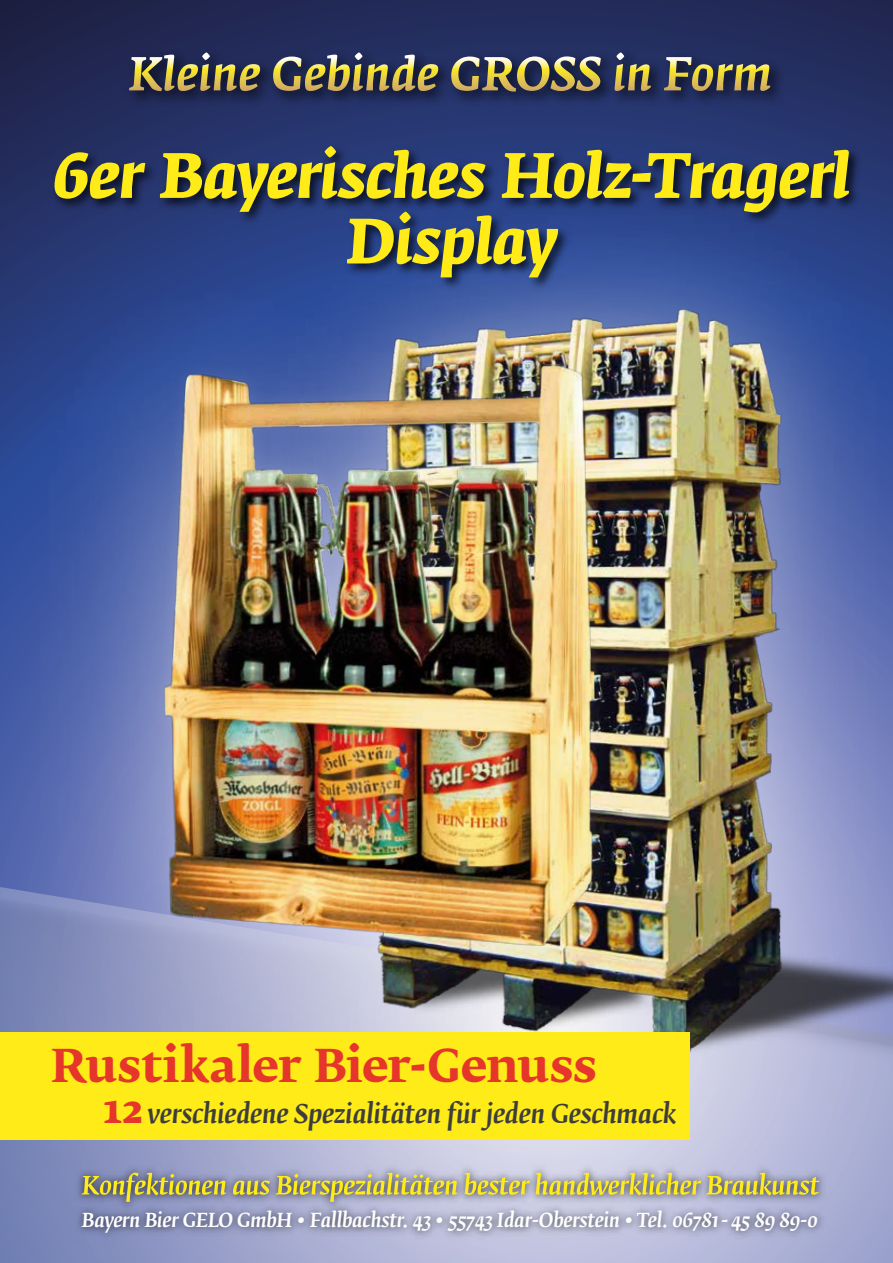
<style>
.page{position:relative;width:893px;height:1263px;background:#fff}
.page>*{position:absolute;margin:0;border:0;box-sizing:border-box;transform-origin:0 0}
.t1{font:italic 700 63.3px/65.6px "Fedra Serif A";letter-spacing:-.02em;color:#feeb17;text-align:center}
.t2{font:700 45px "Fedra Serif B";letter-spacing:-.015em;color:#e6352b}
.t3{font:italic 500 25.8px "Fedra Serif B";letter-spacing:-.005em;color:#3d3d3b}
.t4{font:italic 500 19.35px "Fedra Serif B";letter-spacing:-.01em;color:#fff}
.s1{font-weight:700;font-style:normal;font-size:38.7px;color:#e6352b}
</style>
<div class="page">
<svg style="left:0;top:0;width:893px;height:162px"></svg>
<svg style="left:0;top:1125px;width:893px;height:138px"></svg>
<img style="left:803px;top:147px;width:90px;height:978px">
<img style="left:803px;top:905px;width:90px;height:192px">
<img style="left:0;top:162px;width:803px;height:982px">
<img style="left:119px;top:42px;width:671px;height:70px">
<svg style="left:202px;top:52px;width:422px;height:39px"></svg>
<img style="left:46px;top:137px;width:820px;height:184px">
<img style="left:70px;top:1161px;width:761px;height:53px">
<svg style="left:82px;top:1172px;width:144px;height:26px"></svg>
<svg style="left:233px;top:1180px;width:37px;height:15px"></svg>
<svg style="left:276px;top:1173px;width:181px;height:25px"></svg>
<svg style="left:465px;top:1173px;width:65px;height:22px"></svg>
<svg style="left:536px;top:1173px;width:283px;height:22px"></svg>
<img style="left:362px;top:294px;width:429px;height:773px">
<img style="left:142px;top:342px;width:475px;height:626px">
<img style="left:160px;top:364px;width:438px;height:587px">
<div style="left:0;top:1032px;width:689px;height:108px;background:#feeb17"></div>
<img style="left:70px;top:1198px;width:760px;height:47px">
<h1 class="t1" style="left:53px;top:143px;width:799px">6er Bayerisches Holz-Tragerl<br>Display</h1>
<h2 class="t2" style="left:51px;top:1040px;width:547px">Rustikaler Bier-Genuss</h2>
<h3 class="t3" style="left:103px;top:1096px;width:574px"><span class="s1">12</span> verschiedene Spezialitäten für jeden Geschmack</h3>
<p class="t4" style="left:82px;top:1207px;width:738px">Bayern Bier GELO GmbH • Fallbachstr. 43 • 55743 Idar-Oberstein • Tel. 06781-45 89 89-0</p>
</div>
